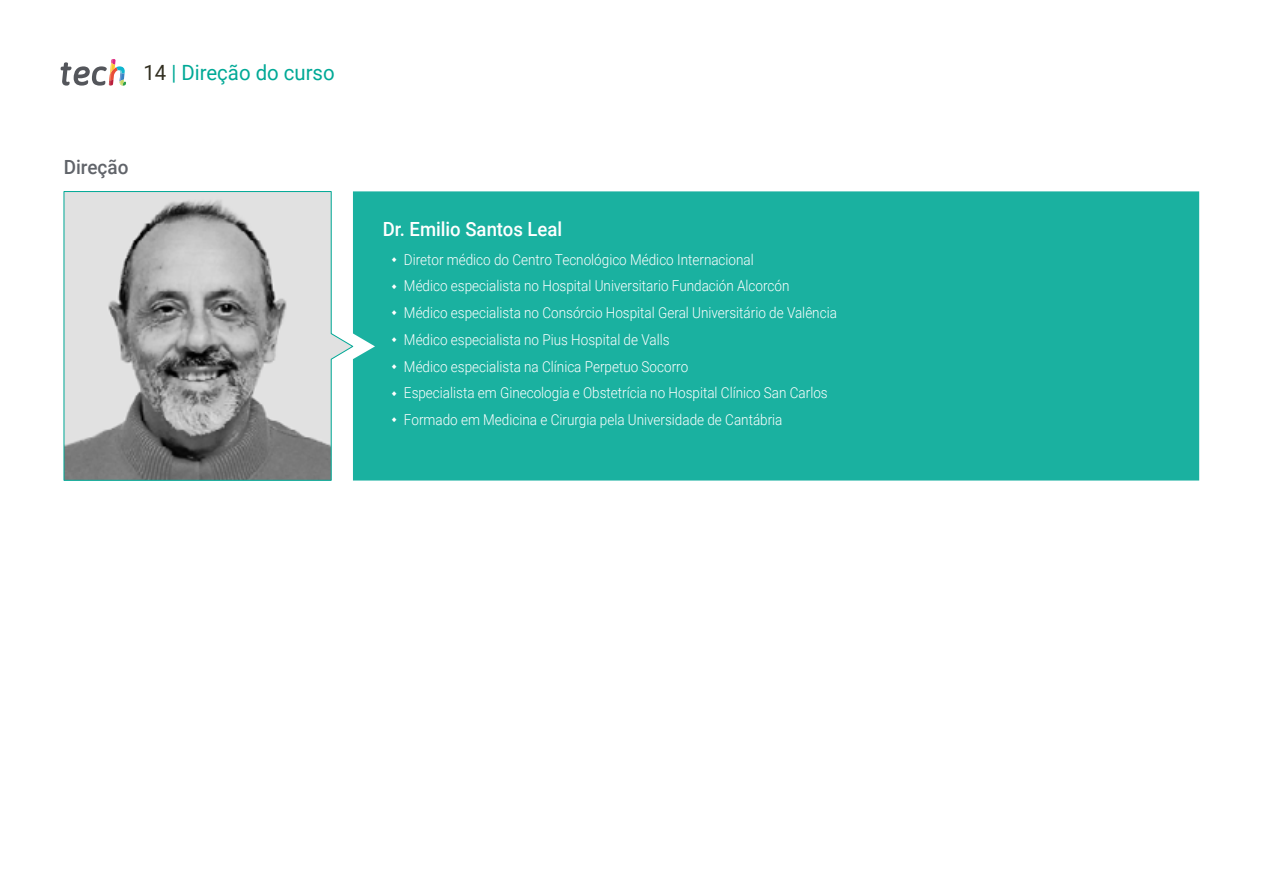
<style>
.page{position:relative;width:1263px;height:893px;background:#fff}
.page>*{position:absolute;margin:0;border:0;box-sizing:border-box;transform-origin:0 0}
.t1{font:21px "Roboto";color:#00a996}
.t2{font:500 19.5px "Roboto";color:#fff;scale:.95 1}
.t3{font:500 19.5px "Roboto";color:#61646a}
.t4{font:300 15px/26.7px "Roboto";color:#fff;scale:.9 1}
.s1{color:#312e20}
</style>
<div class="page">
<div style="left:353px;top:191px;width:846px;height:290px;background:#1ab1a0"></div>
<svg style="left:64px;top:191px;width:289px;height:290px;background:#b1b3b3"></svg>
<svg style="left:61px;top:59px;width:65px;height:27px"></svg>
<svg style="left:392px;top:257px;width:5px;height:5px"></svg>
<svg style="left:392px;top:284px;width:5px;height:5px"></svg>
<svg style="left:392px;top:310px;width:5px;height:5px"></svg>
<svg style="left:392px;top:337px;width:5px;height:5px"></svg>
<svg style="left:392px;top:364px;width:5px;height:5px"></svg>
<svg style="left:392px;top:391px;width:5px;height:5px"></svg>
<svg style="left:392px;top:417px;width:5px;height:5px"></svg>
<h1 class="t1" style="left:144px;top:57px;width:193px"><span class="s1">14</span> | Direção do curso</h1>
<h2 class="t3" style="left:64px;top:154px;width:66px">Direção</h2>
<h2 class="t2" style="left:383px;top:215px;width:191px">Dr. Emilio Santos Leal</h2>
<p class="t4" style="left:404px;top:245px;width:483px">Diretor médico do Centro Tecnológico Médico Internacional<br>Médico especialista no Hospital Universitario Fundación Alcorcón<br>Médico especialista no Consórcio Hospital Geral Universitário de Valência Médico especialista no Pius Hospital de Valls<br>Médico especialista na Clínica Perpetuo Socorro<br>Especialista em Ginecologia e Obstetrícia no Hospital Clínico San Carlos Formado em Medicina e Cirurgia pela Universidade de Cantábria</p>
</div>
